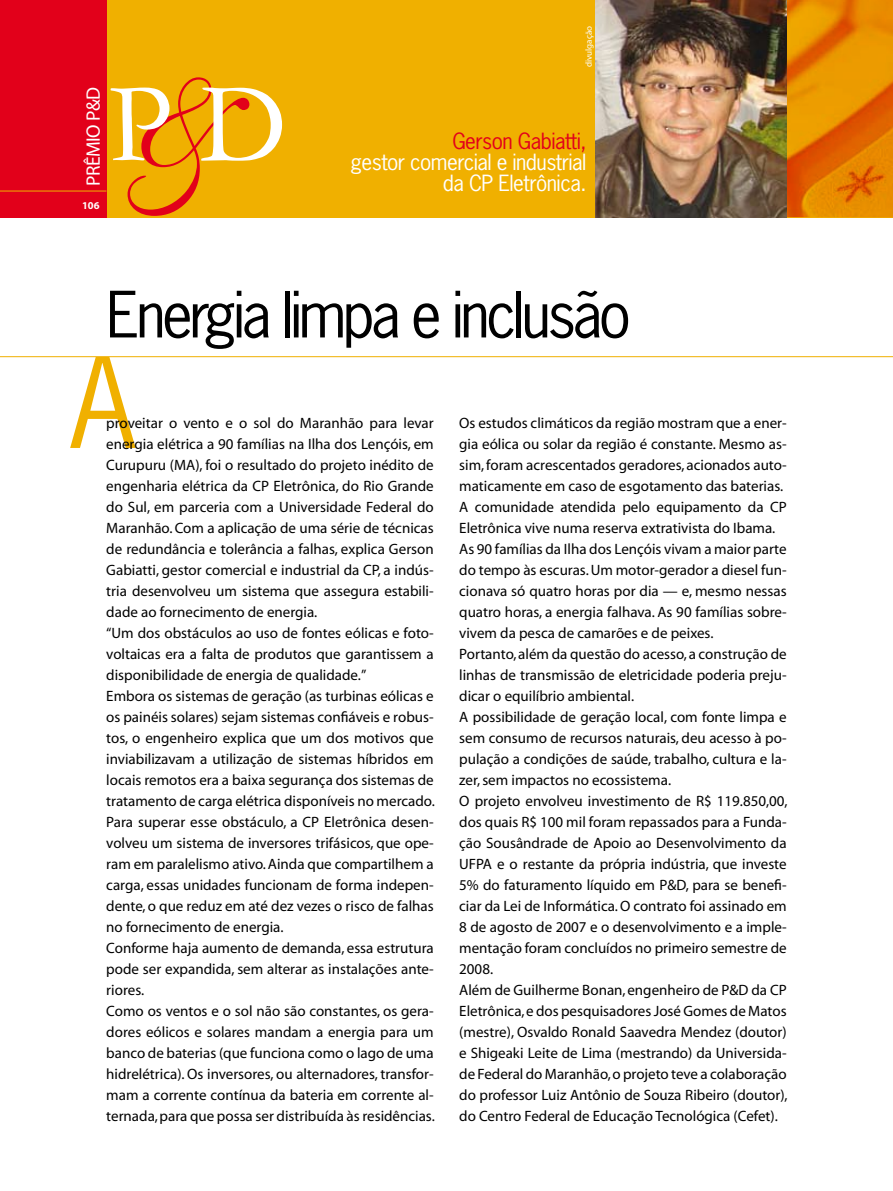
<style>
.page{position:relative;width:893px;height:1191px;background:#fff}
.page>*{position:absolute;margin:0;border:0;box-sizing:border-box;transform-origin:0 0}
.t1{font:117px "News Gothic";color:#f0b000}
.t2{font:60px "News Gothic";letter-spacing:-.06em;color:#000}
.t3{font:21px/21px "News Gothic";letter-spacing:-.025em;color:#fff;text-align:right}
.t4{font:21px "News Gothic";letter-spacing:-.025em;color:#e2001a}
.t5{font:19.5px "Myriad";letter-spacing:-.03em;color:#fff}
.t6{font:15px/21px "Myriad";color:#000}
.t7{font:700 10.5px "Myriad";color:#fff}
.t8{font:9px "Myriad";color:#fff}
</style>
<div class="page">
<div style="left:98px;top:0;width:600px;height:217px;background:#f0b000"></div>
<div style="left:0;top:0;width:106px;height:217px;background:#e2001a"></div>
<hr style="left:0;top:191px;width:106px;height:1px;background:#f0b000">
<svg style="left:111px;top:77px;width:171px;height:139px"></svg>
<hr style="left:0;top:356px;width:893px;height:1px;background:#f0b000">
<img style="left:787px;top:0;width:105px;height:217px">
<hr style="left:892px;top:0;width:1px;height:217px;background:#f0b000">
<img style="left:595px;top:0;width:192px;height:217px">
<h3 class="t5" style="left:83px;top:185px;width:100px;rotate:-90deg">PRÊMIO P&amp;D</h3>
<p class="t7" style="left:82px;top:200px;width:19px">106</p>
<p class="t8" style="left:584px;top:67px;width:43px;rotate:-90deg">divulgação</p>
<h3 class="t4" style="left:452px;top:128px;width:136px">Gerson Gabiatti,</h3>
<h3 class="t3" style="left:350px;top:152px;width:237px">gestor comercial e industrial da CP Eletrônica.</h3>
<h2 class="t2" style="left:106px;top:276px;width:526px">Energia limpa e inclusão</h2>
<h1 class="t1" style="left:70px;top:328px;width:67px">A</h1>
<p class="t6" style="left:106px;top:413px;width:330px">proveitar o vento e o sol do Maranhão para levar energia elétrica a 90 famílias na Ilha dos Lençóis, em Curupuru (MA), foi o resultado do projeto inédito de engenharia elétrica da CP Eletrônica, do Rio Grande do Sul, em parceria com a Universidade Federal do Maranhão. Com a aplicação de uma série de técnicas de redundância e tolerância a falhas, explica Gerson Gabiatti, gestor comercial e industrial da CP, a indús&shy;tria desenvolveu um sistema que assegura estabili&shy;dade ao fornecimento de energia.<br>“Um dos obstáculos ao uso de fontes eólicas e foto&shy;voltaicas era a falta de produtos que garantissem a disponibilidade de energia de qualidade.”<br>Embora os sistemas de geração (as turbinas eólicas e os painéis solares) sejam sistemas confiáveis e robus&shy;tos, o engenheiro explica que um dos motivos que inviabilizavam a utilização de sistemas híbridos em locais remotos era a baixa segurança dos sistemas de tratamento de carga elétrica disponíveis no mercado.<br>Para superar esse obstáculo, a CP Eletrônica desen&shy;volveu um sistema de inversores trifásicos, que ope&shy;ram em paralelismo ativo. Ainda que compartilhem a carga, essas unidades funcionam de forma indepen&shy;dente, o que reduz em até dez vezes o risco de falhas no fornecimento de energia.<br>Conforme haja aumento de demanda, essa estrutura pode ser expandida, sem alterar as instalações ante&shy;riores.<br>Como os ventos e o sol não são constantes, os gera&shy;dores eólicos e solares mandam a energia para um banco de baterias (que funciona como o lago de uma hidrelétrica). Os inversores, ou alternadores, transfor&shy;mam a corrente contínua da bateria em corrente al&shy;ternada, para que possa ser distribuída às residências.</p>
<p class="t6" style="left:459px;top:413px;width:330px">Os estudos climáticos da região mostram que a ener&shy;gia eólica ou solar da região é constante. Mesmo as&shy;sim, foram acrescentados geradores, acionados auto&shy;maticamente em caso de esgotamento das baterias.<br>A comunidade atendida pelo equipamento da CP Eletrônica vive numa reserva extrativista do Ibama.<br>As 90 famílias da Ilha dos Lençóis vivam a maior parte do tempo às escuras. Um motor-gerador a diesel fun&shy;cionava só quatro horas por dia — e, mesmo nessas quatro horas, a energia falhava. As 90 famílias sobre&shy;vivem da pesca de camarões e de peixes.<br>Portanto, além da questão do acesso, a construção de linhas de transmissão de eletricidade poderia preju&shy;dicar o equilíbrio ambiental.<br>A possibilidade de geração local, com fonte limpa e sem consumo de recursos naturais, deu acesso à po&shy;pulação a condições de saúde, trabalho, cultura e la&shy;zer, sem impactos no ecossistema.<br>O projeto envolveu investimento de R$ 119.850,00, dos quais R$ 100 mil foram repassados para a Funda&shy;ção Sousândrade de Apoio ao Desenvolvimento da UF PA e o restante da própria indústria, que investe 5% do faturamento líquido em P&amp;D, para se benefi&shy;ciar da Lei de Informática. O contrato foi assinado em 8 de agosto de 2007 e o desenvolvimento e a imple&shy;mentação foram concluídos no primeiro semestre de 2008.<br>Além de Guilherme Bonan, engenheiro de P&amp;D da CP Eletrônica, e dos pesquisadores José Gomes de Matos (mestre), Osvaldo Ronald Saavedra Mendez (doutor) e Shigeaki Leite de Lima (mestrando) da Universida&shy;de Federal do Maranhão, o projeto teve a colaboração do professor Luiz Antônio de Souza Ribeiro (doutor), do Centro Federal de Educação Tecnológica (Cefet).</p>
</div>
